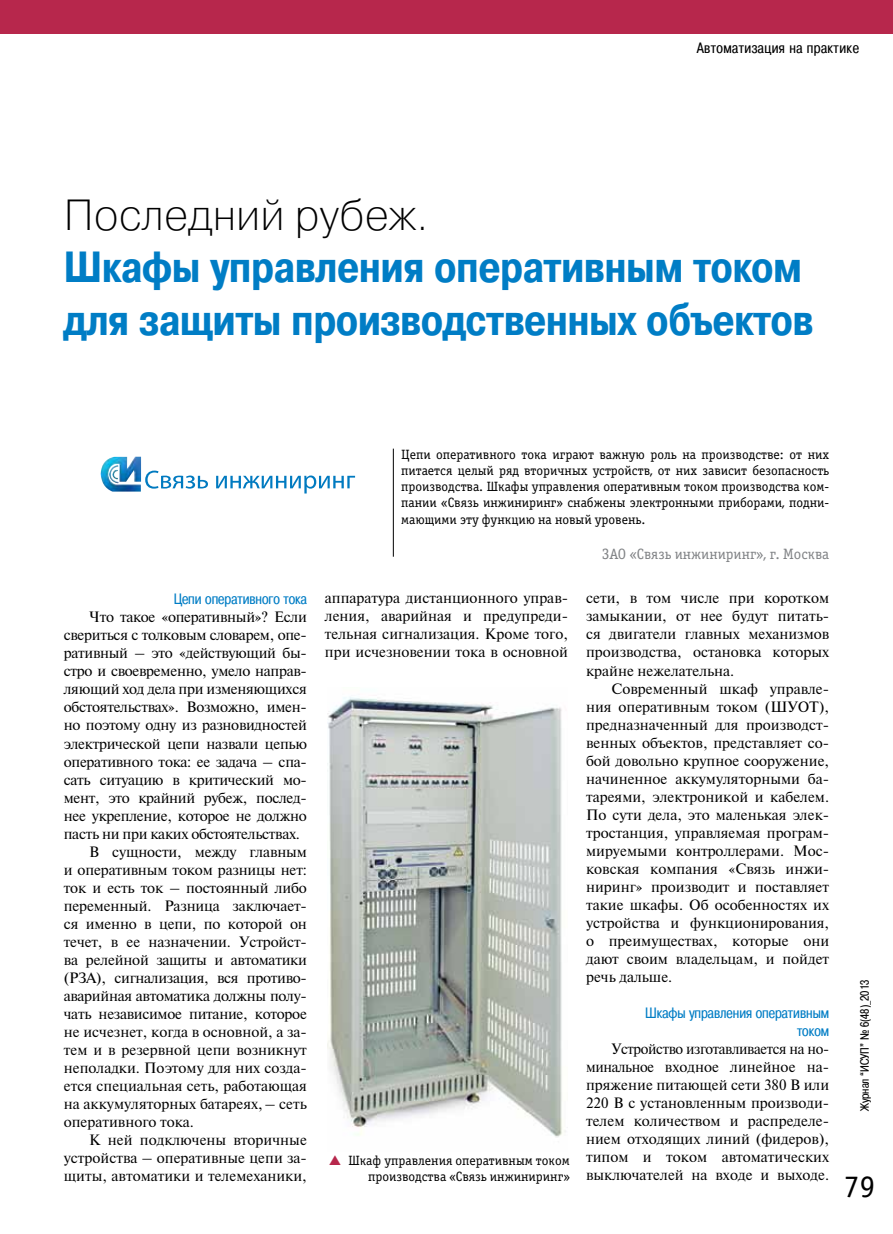
<style>
.page{position:relative;width:893px;height:1234px;background:#fff}
.page>*{position:absolute;margin:0;border:0;box-sizing:border-box;transform-origin:0 0}
.t1{font:700 43.5px/52.2px "Pragmatica Cond C";color:#007dc5}
.t2{font:43.5px "Pragmatica Light C";color:#000}
.t3{font:31.5px "Officina Serif C";color:#000}
.t4{font:15px/18px "Newton";letter-spacing:-.01em;color:#000;text-align:justify}
.t5{font:15px/18px "Newton";letter-spacing:-.01em;color:#000;text-align:justify;scale:.96 1}
.t6{font:15px/18px "Pragmatica Cond C";color:#007dc5;text-align:right}
.t7{font:15px "Officina Serif C";color:#808285}
.t8{font:15px "Pragmatica Cond C";letter-spacing:.03em;color:#000}
.t9{font:13.5px/16.2px "Officina Serif C";color:#000;text-align:right}
.t10{font:12px "Pragmatica Cond C";color:#000}
</style>
<div class="page">
<div style="left:0;top:0;width:893px;height:34px;background:#b7274c"></div>
<hr style="left:393px;top:448px;width:1px;height:108px;background:#000">
<img style="left:327px;top:697px;width:239px;height:440px">
<img style="left:101px;top:456px;width:40px;height:35px">
<img style="left:109px;top:465px;width:10px;height:18px">
<svg style="left:112px;top:469px;width:6px;height:10px"></svg>
<svg style="left:145px;top:470px;width:63px;height:18px"></svg>
<svg style="left:216px;top:475px;width:139px;height:18px"></svg>
<p class="t8" style="left:697px;top:39px;width:163px">Автоматизация на практике</p>
<h1 class="t2" style="left:64px;top:191px;width:366px">Последний рубеж.</h1>
<h1 class="t1" style="left:64px;top:241px;width:751px">Шкафы управления оперативным током для защиты производственных объектов</h1>
<p class="t6" style="left:174px;top:590px;width:135px">Цепи оперативного тока</p>
<p class="t4" style="left:89px;top:607px;width:219px">Что такое «оперативный»? Если</p>
<p class="t4" style="left:64px;top:625px;width:245px">свериться с толковым словарем, опе-</p>
<p class="t4" style="left:64px;top:643px;width:245px">ративный – это «действующий бы-</p>
<p class="t4" style="left:64px;top:661px;width:245px">стро и своевременно, умело направ-</p>
<p class="t4" style="left:64px;top:679px;width:245px">ляющий ход дела при изменяющихся</p>
<p class="t4" style="left:64px;top:697px;width:245px">обстоятельствах». Возможно, имен-</p>
<p class="t4" style="left:64px;top:715px;width:245px">но поэтому одну из разновидностей</p>
<p class="t4" style="left:64px;top:733px;width:245px">электрической цепи назвали цепью</p>
<p class="t4" style="left:64px;top:751px;width:245px">оперативного тока: ее задача – спа-</p>
<p class="t4" style="left:64px;top:769px;width:245px">сать ситуацию в критический мо-</p>
<p class="t4" style="left:64px;top:787px;width:245px">мент, это крайний рубеж, послед-</p>
<p class="t4" style="left:64px;top:805px;width:245px">нее укрепление, которое не должно</p>
<p class="t4" style="left:64px;top:823px;width:238px">пасть ни при каких обстоятельствах.</p>
<p class="t4" style="left:89px;top:841px;width:219px">В сущности, между главным</p>
<p class="t4" style="left:64px;top:859px;width:245px">и оперативным током разницы нет:</p>
<p class="t4" style="left:64px;top:877px;width:245px">ток и есть ток – постоянный либо</p>
<p class="t4" style="left:64px;top:895px;width:245px">переменный. Разница заключает-</p>
<p class="t4" style="left:64px;top:913px;width:245px">ся именно в цепи, по которой он</p>
<p class="t4" style="left:64px;top:931px;width:245px">течет, в ее назначении. Устройст-</p>
<p class="t4" style="left:64px;top:949px;width:245px">ва релейной защиты и автоматики</p>
<p class="t4" style="left:64px;top:967px;width:245px">(РЗА), сигнализация, вся противо-</p>
<p class="t4" style="left:64px;top:985px;width:245px">аварийная автоматика должны полу-</p>
<p class="t4" style="left:64px;top:1003px;width:245px">чать независимое питание, которое</p>
<p class="t4" style="left:64px;top:1021px;width:245px">не исчезнет, когда в основной, а за-</p>
<p class="t4" style="left:64px;top:1039px;width:245px">тем и в резервной цепи возникнут</p>
<p class="t4" style="left:64px;top:1057px;width:245px">неполадки. Поэтому для них созда-</p>
<p class="t4" style="left:64px;top:1075px;width:245px">ется специальная сеть, работающая</p>
<p class="t4" style="left:64px;top:1093px;width:245px">на аккумуляторных батареях,– сеть</p>
<p class="t4" style="left:64px;top:1111px;width:132px">оперативного тока.</p>
<p class="t4" style="left:89px;top:1129px;width:219px">К ней подключены вторичные</p>
<p class="t4" style="left:64px;top:1147px;width:245px">устройства – оперативные цепи за-</p>
<p class="t4" style="left:64px;top:1165px;width:245px">щиты, автоматики и телемеханики,</p>
<p class="t9" style="left:401px;top:446px;width:430px;text-align:justify">Цепи оперативного тока играют важную роль на производстве: от них питается целый ряд вторичных устройств, от них зависит безопасность производства. Шкафы управления оперативным током производства ком&shy;пании «Связь инжиниринг» снабжены электронными приборами, подни&shy;мающими эту функцию на новый уровень.</p>
<p class="t7" style="left:602px;top:545px;width:228px">ЗАО «Связь инжиниринг», г. Москва</p>
<p class="t4" style="left:325px;top:588px;width:245px">аппаратура дистанционного управ&shy;ления, аварийная и предупреди&shy;тельная сигнализация. Кроме того, при исчезновении тока в основной</p>
<p class="t4" style="left:586px;top:588px;width:245px">сети, в том числе при коротком замыкании, от нее будут питать&shy;ся двигатели главных механизмов производства, остановка которых крайне нежелательна.</p>
<p class="t4" style="left:586px;top:678px;width:245px;text-indent:26px">Современный шкаф управле&shy;ния оперативным током (ШУОТ), предназначенный для производст&shy;венных объектов, представляет со&shy;бой довольно крупное сооружение, начиненное аккумуляторными ба&shy;тареями, электроникой и кабелем.<br>По сути дела, это маленькая элек&shy;тростанция, управляемая програм&shy;мируемыми контроллерами. Мос&shy;ковская компания «Связь инжи&shy;ниринг» производит и поставляет такие шкафы. Об особенностях их устройства и функционирования, о преимуществах, которые они дают своим владельцам, и пойдет речь дальше.</p>
<p class="t6" style="left:645px;top:1003px;width:186px">Шкафы управления оперативным током</p>
<p class="t5" style="left:586px;top:1038px;width:255px;text-indent:26px">Устройство изготавливается на но&shy;минальное входное линейное на&shy;пряжение питающей сети 380 В или 220 В с установленным производи&shy;телем количеством и распределе&shy;нием отходящих линий (фидеров), типом и током автоматических выключателей на входе и выходе.</p>
<p class="t9" style="left:348px;top:1152px;width:223px">Шкаф управления оперативным током производства «Связь инжиниринг»</p>
<p class="t10" style="left:858px;top:1110px;width:133px;rotate:-90deg">Журнал “ИСУП” № 6(48)_2013</p>
<h2 class="t3" style="left:844px;top:1168px;width:33px">79</h2>
</div>
